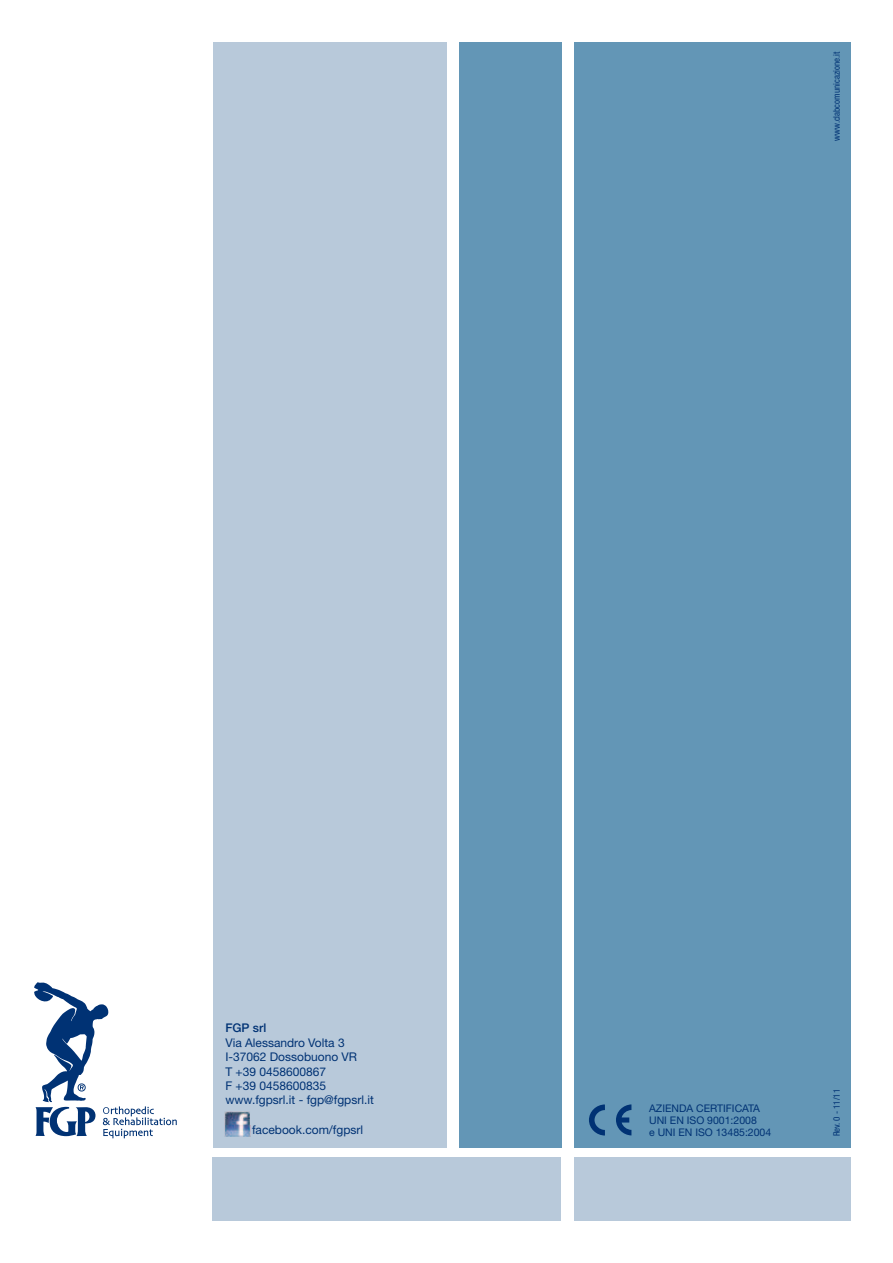
<style>
.page{position:relative;width:893px;height:1263px;background:#fff}
.page>*{position:absolute;margin:0;border:0;box-sizing:border-box;transform-origin:0 0}
.t1{font:12px/14.4px "Helvetica Neue LT Std";color:#003274}
.t2{font:500 12px "Helvetica Neue LT Std";color:#003274}
.t3{font:10.5px/12px "Helvetica Neue LT Std";color:#003274}
.t4{font:condensed 9px "Helvetica Neue LT Std";color:#003274}
</style>
<div class="page">
<div style="left:213px;top:1157px;width:348px;height:63px;background:#b8c9da"></div>
<div style="left:574px;top:1157px;width:276px;height:63px;background:#b8c9da"></div>
<svg style="left:34px;top:982px;width:143px;height:156px"></svg>
<div style="left:459px;top:43px;width:102px;height:1105px;background:#6396b6"></div>
<div style="left:574px;top:43px;width:276px;height:1105px;background:#6396b6"></div>
<div style="left:213px;top:43px;width:233px;height:1105px;background:#b8c9da"></div>
<svg style="left:589px;top:1104px;width:16px;height:31px"></svg>
<svg style="left:616px;top:1104px;width:15px;height:31px"></svg>
<img style="left:224px;top:1111px;width:26px;height:19px">
<img style="left:225px;top:1125px;width:25px;height:12px">
<p class="t4" style="left:831px;top:141px;width:91px;rotate:-90deg">www.clabcomunicazione.it</p>
<p class="t2" style="left:225px;top:1021px;width:42px">FGP srl</p>
<p class="t1" style="left:225px;top:1035px;width:150px">Via Alessandro Volta 3<br>I-37062 Dossobuono VR<br>T +39 0458600867<br>F +39 0458600835 www.fgpsrl.it - fgp@fgpsrl.it</p>
<p class="t1" style="left:252px;top:1123px;width:113px">facebook.com/fgpsrl</p>
<p class="t3" style="left:649px;top:1102px;width:124px">AZIENDA CERTIFICATA<br>UNI EN ISO 9001:2008<br>e UNI EN ISO 13485:2004</p>
<p class="t4" style="left:831px;top:1136px;width:49px;rotate:-90deg">Rev. 0 - 11/11</p>
</div>
